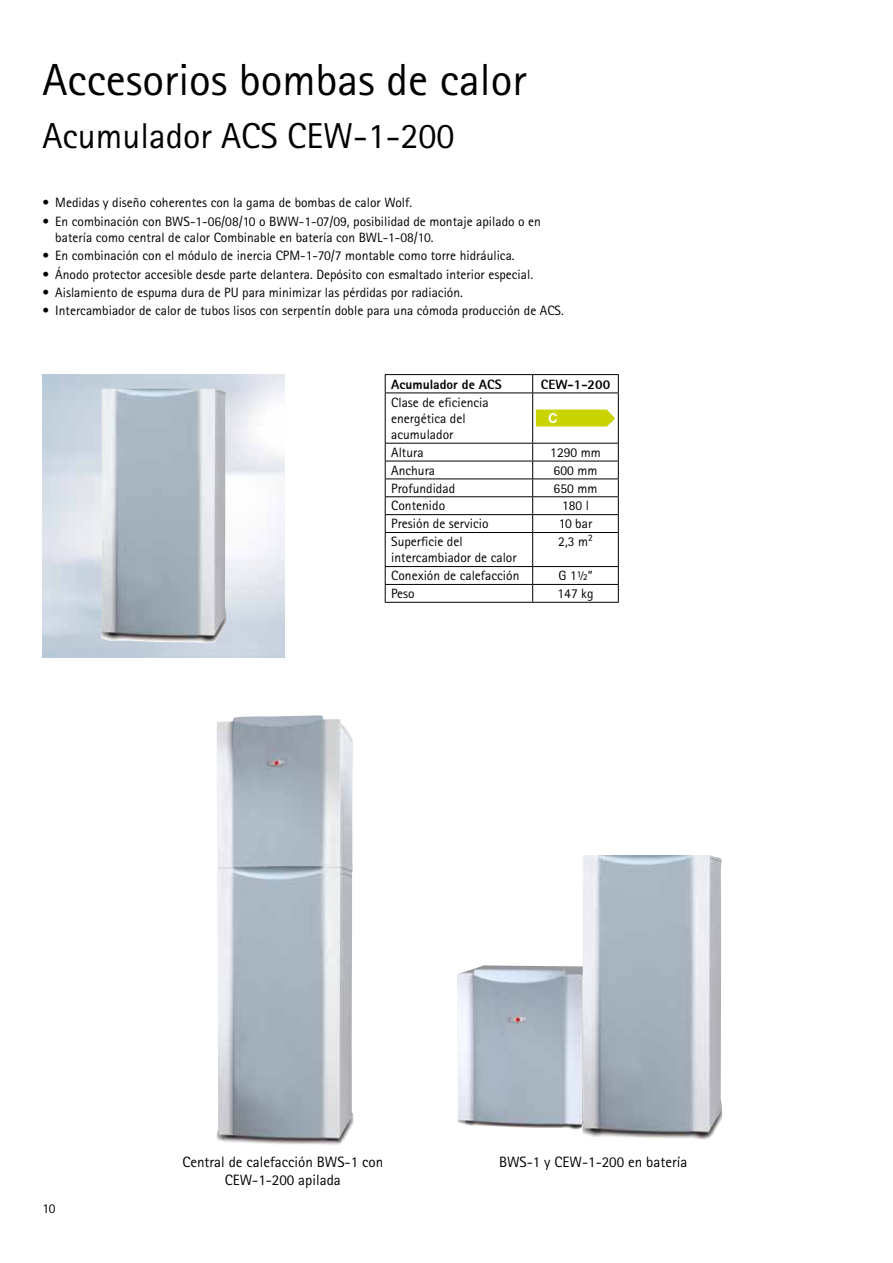
<style>
.page{position:relative;width:893px;height:1263px;background:#fff}
.page>*{position:absolute;margin:0;border:0;box-sizing:border-box;transform-origin:0 0}
.t1{font:45px "Rotis Sans Serif Pro";color:#000}
.t2{font:36px "Rotis Sans Serif Pro";color:#000}
.t3{font:15px "Rotis Sans Serif Pro";color:#000}
.t4{font:13.5px/16.2px "Rotis Sans Serif Pro";color:#000}
.t5{font:13.5px "Rotis Sans Serif Extra Bold 75";color:#000}
.t6{font:700 13.5px "Arial";color:#fff}
</style>
<div class="page">
<hr style="left:385px;top:374px;width:148px;height:1px;background:#000">
<svg style="left:385px;top:375px;width:1px;height:18px"></svg>
<hr style="left:533px;top:374px;width:86px;height:1px;background:#000">
<svg style="left:532px;top:375px;width:1px;height:18px"></svg>
<svg style="left:618px;top:375px;width:1px;height:18px"></svg>
<hr style="left:385px;top:393px;width:148px;height:1px;background:#000">
<hr style="left:385px;top:393px;width:1px;height:50px;background:#000">
<hr style="left:533px;top:393px;width:86px;height:1px;background:#000">
<hr style="left:532px;top:393px;width:1px;height:50px;background:#000">
<hr style="left:618px;top:393px;width:1px;height:50px;background:#000">
<hr style="left:385px;top:443px;width:148px;height:1px;background:#000">
<hr style="left:533px;top:443px;width:86px;height:1px;background:#000">
<hr style="left:385px;top:461px;width:148px;height:1px;background:#000">
<hr style="left:533px;top:461px;width:86px;height:1px;background:#000">
<hr style="left:385px;top:478px;width:148px;height:1px;background:#000">
<hr style="left:533px;top:478px;width:86px;height:1px;background:#000">
<hr style="left:385px;top:496px;width:148px;height:1px;background:#000">
<hr style="left:533px;top:496px;width:86px;height:1px;background:#000">
<hr style="left:385px;top:514px;width:148px;height:1px;background:#000">
<svg style="left:385px;top:444px;width:1px;height:88px"></svg>
<hr style="left:533px;top:514px;width:86px;height:1px;background:#000">
<svg style="left:532px;top:444px;width:1px;height:88px"></svg>
<svg style="left:618px;top:444px;width:1px;height:88px"></svg>
<hr style="left:385px;top:532px;width:148px;height:1px;background:#000">
<hr style="left:385px;top:533px;width:1px;height:33px;background:#000">
<hr style="left:533px;top:532px;width:86px;height:1px;background:#000">
<hr style="left:532px;top:533px;width:1px;height:33px;background:#000">
<hr style="left:618px;top:533px;width:1px;height:33px;background:#000">
<hr style="left:385px;top:566px;width:148px;height:1px;background:#000">
<hr style="left:533px;top:566px;width:86px;height:1px;background:#000">
<hr style="left:385px;top:584px;width:148px;height:1px;background:#000">
<svg style="left:385px;top:567px;width:1px;height:35px"></svg>
<hr style="left:533px;top:584px;width:86px;height:1px;background:#000">
<svg style="left:532px;top:567px;width:1px;height:35px"></svg>
<svg style="left:618px;top:567px;width:1px;height:35px"></svg>
<hr style="left:385px;top:602px;width:148px;height:1px;background:#000">
<hr style="left:533px;top:602px;width:86px;height:1px;background:#000">
<svg style="left:536px;top:410px;width:79px;height:17px"></svg>
<img style="left:101px;top:389px;width:125px;height:254px">
<img style="left:457px;top:965px;width:125px;height:164px">
<img style="left:582px;top:855px;width:140px;height:284px">
<img style="left:216px;top:715px;width:137px;height:430px">
<h1 class="t1" style="left:43px;top:53px;width:485px">Accesorios bombas de calor</h1>
<h2 class="t2" style="left:43px;top:115px;width:413px">Acumulador ACS CEW-1-200</h2>
<p class="t4" style="left:43px;top:195px;width:371px">• Medidas y diseño coherentes con la gama de bombas de calor Wolf.</p>
<p class="t4" style="left:55px;top:213px;width:487px;text-indent:-13px">• En combinación con BWS-1-06/08/10 o BWW-1-07/09, posibilidad de montaje apilado o en batería como central de calor Combinable en batería con BWL-1-08/10.</p>
<p class="t4" style="left:43px;top:248px;width:474px">• En combinación con el módulo de inercia CPM-1-70/7 montable como torre hidráulica.</p>
<p class="t4" style="left:43px;top:266px;width:492px">• Ánodo protector accesible desde parte delantera. Depósito con esmaltado interior especial.</p>
<p class="t4" style="left:43px;top:284px;width:422px">• Aislamiento de espuma dura de PU para minimizar las pérdidas por radiación.</p>
<p class="t4" style="left:43px;top:303px;width:523px">• Intercambiador de calor de tubos lisos con serpentín doble para una cómoda producción de ACS.</p>
<p class="t5" style="left:391px;top:375px;width:112px">Acumulador de ACS</p>
<p class="t5" style="left:541px;top:375px;width:71px">CEW-1-200</p>
<p class="t4" style="left:391px;top:394px;width:99px">Clase de eficiencia energética del acumulador</p>
<p class="t6" style="left:548px;top:409px;width:11px">C</p>
<p class="t4" style="left:391px;top:444px;width:34px">Altura</p>
<p class="t4" style="left:550px;top:444px;width:52px">1290 mm</p>
<p class="t4" style="left:391px;top:462px;width:46px">Anchura</p>
<p class="t4" style="left:554px;top:462px;width:45px">600 mm</p>
<p class="t4" style="left:391px;top:480px;width:65px">Profundidad</p>
<p class="t4" style="left:554px;top:480px;width:45px">650 mm</p>
<p class="t4" style="left:391px;top:498px;width:55px">Contenido</p>
<p class="t4" style="left:562px;top:498px;width:28px">180 l</p>
<p class="t4" style="left:391px;top:516px;width:99px">Presión de servicio</p>
<p class="t4" style="left:559px;top:516px;width:35px">10 bar</p>
<p class="t4" style="left:391px;top:533px;width:127px">Superficie del intercambiador de calor</p>
<p class="t4" style="left:558px;top:533px;width:36px">2,3 m²</p>
<p class="t4" style="left:391px;top:568px;width:130px">Conexión de calefacción</p>
<p class="t4" style="left:558px;top:568px;width:36px">G 1½“</p>
<p class="t4" style="left:391px;top:585px;width:25px">Peso</p>
<p class="t4" style="left:557px;top:585px;width:37px">147 kg</p>
<p class="t4" style="left:43px;top:1200px;width:15px">10</p>
<p class="t3" style="left:182px;top:1153px;width:202px">Central de calefacción BWS-1 con</p>
<p class="t3" style="left:499px;top:1153px;width:190px">BWS-1 y CEW-1-200 en batería</p>
<p class="t3" style="left:225px;top:1171px;width:118px">CEW-1-200 apilada</p>
</div>
